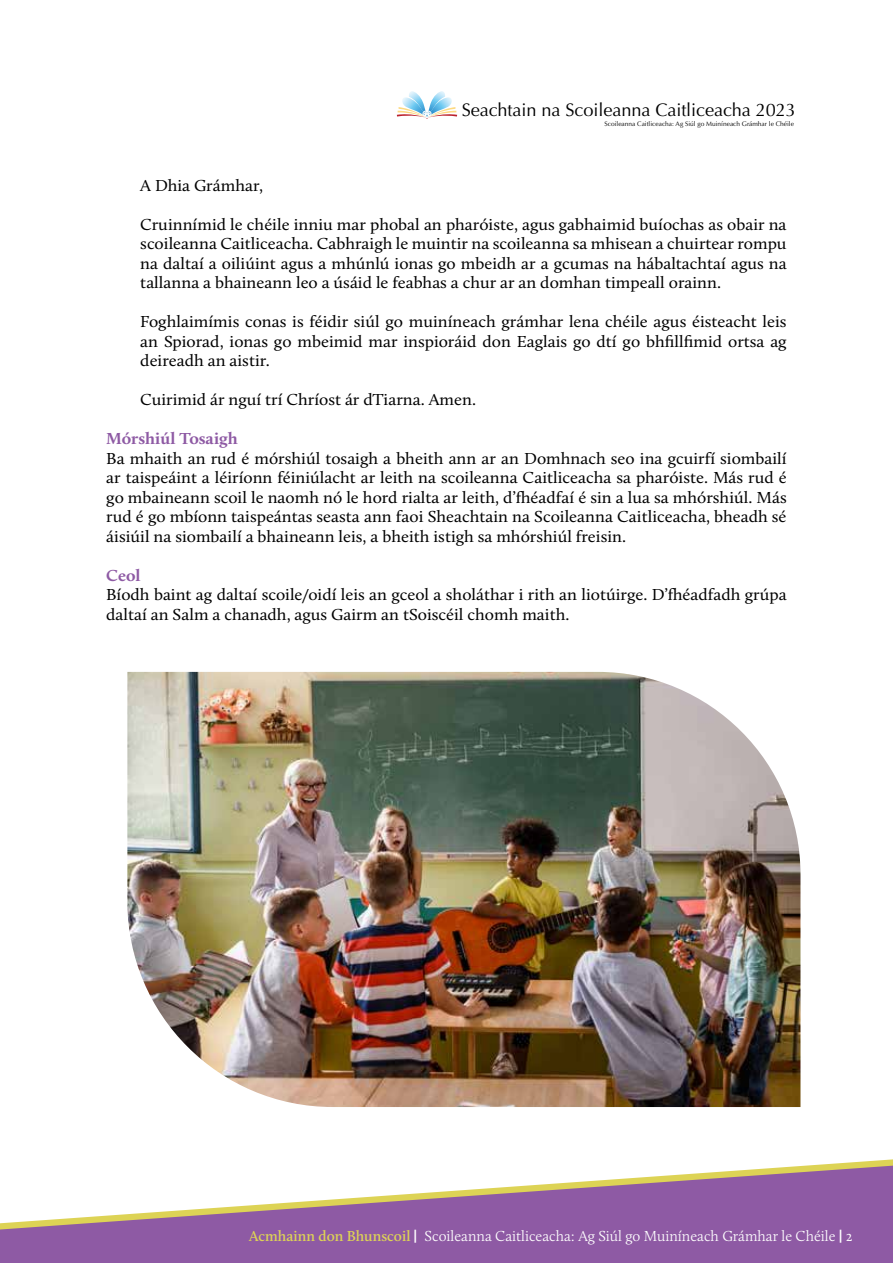
<style>
.page{position:relative;width:893px;height:1263px;background:#fff}
.page>*{position:absolute;margin:0;border:0;box-sizing:border-box;transform-origin:0 0}
.t1{font:18.15px "Optima";letter-spacing:-.005em;color:#000}
.t2{font:16.5px/19.5px "Calluna";color:#000;text-align:justify;scale:1.05 1}
.t3{font:700 16.5px "Calluna";color:#8e5aa4;scale:1.05 1}
.t4{font:300 15px "Calluna";color:#fff}
.t5{font:6.6px "Optima";color:#000}
.s1{font-weight:600;color:#ddd355}
.s2{font-family:"Karmina";font-weight:700}
</style>
<div class="page">
<svg style="left:0;top:1165px;width:893px;height:98px;fill:#8e5aa4"></svg>
<svg style="left:397px;top:91px;width:60px;height:28px"></svg>
<img style="left:127px;top:672px;width:673px;height:435px">
<p class="t1" style="left:462px;top:99px;width:336px">Seachtain na Scoileanna Caitliceacha 2023</p>
<p class="t5" style="left:604px;top:120px;width:191px">Scoileanna Caitliceacha: Ag Siúl go Muiníneach Grámhar le Chéile</p>
<p class="t2" style="left:140px;top:175px;width:119px">A Dhia Grámhar,</p>
<p class="t2" style="left:140px;top:214px;width:617px">Cruinnímid le chéile inniu mar phobal an pharóiste, agus gabhaimid buíochas as obair na scoileanna Caitliceacha. Cabhraigh le muintir na scoileanna sa mhisean a chuirtear rompu na daltaí a oiliúint agus a mhúnlú ionas go mbeidh ar a gcumas na hábaltachtaí agus na tallanna a bhaineann leo a úsáid le feabhas a chur ar an domhan timpeall orainn.</p>
<p class="t2" style="left:140px;top:312px;width:617px">Foghlaimímis conas is féidir siúl go muiníneach grámhar lena chéile agus éisteacht leis an Spiorad, ionas go mbeimid mar inspioráid don Eaglais go dtí go bhfillfimid ortsa ag deireadh an aistir.</p>
<p class="t2" style="left:140px;top:390px;width:321px">Cuirimid ár nguí trí Chríost ár dTiarna. Amen.</p>
<p class="t3" style="left:106px;top:428px;width:127px">Mórshiúl Tosaigh</p>
<p class="t2" style="left:106px;top:448px;width:650px">Ba mhaith an rud é mórshiúl tosaigh a bheith ann ar an Domhnach seo ina gcuirfí siombailí ar taispeáint a léiríonn féiniúlacht ar leith na scoileanna Caitliceacha sa pharóiste. Más rud é go mbaineann scoil le naomh nó le hord rialta ar leith, d’fhéadfaí é sin a lua sa mhórshiúl. Más rud é go mbíonn taispeántas seasta ann faoi Sheachtain na Scoileanna Caitliceacha, bheadh sé áisiúil na siombailí a bhaineann leis, a bheith istigh sa mhórshiúl freisin.</p>
<p class="t3" style="left:106px;top:565px;width:34px">Ceol</p>
<p class="t2" style="left:106px;top:585px;width:649px">Bíodh baint ag daltaí scoile/oidí leis an gceol a sholáthar i rith an liotúirge. D’fhéadfadh grúpa daltaí an Salm a chanadh, agus Gairm an tSoiscéil chomh maith.</p>
<p class="t4" style="left:249px;top:1227px;width:605px"><span class="s1">Acmhainn don Bhunscoil</span> <span class="s2">|</span> Scoileanna Caitliceacha: Ag Siúl go Muiníneach Grámhar le Chéile <span class="s2">|</span> 2</p>
</div>
